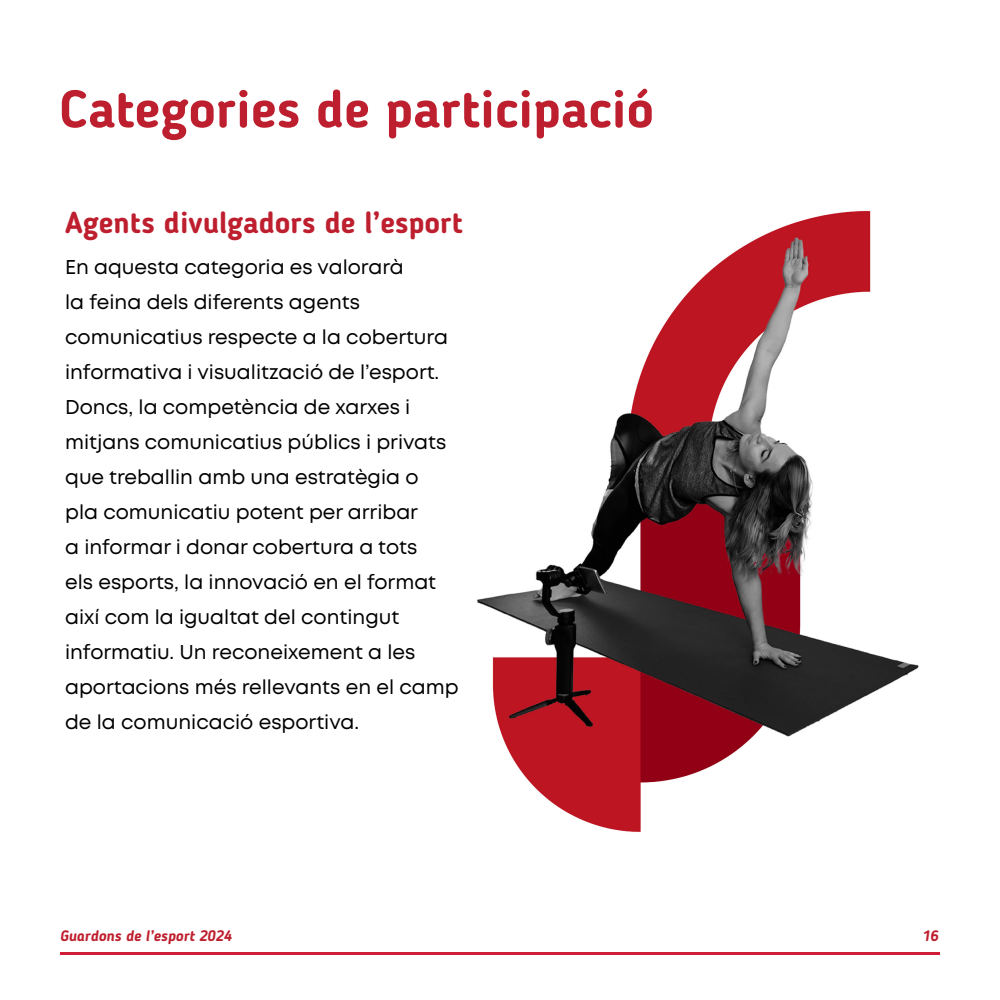
<style>
.page{position:relative;width:1000px;height:1000px;background:#fff}
.page>*{position:absolute;margin:0;border:0;box-sizing:border-box;transform-origin:0 0}
.t1{font:700 52.5px "Blogger Sans";color:#be1f2e}
.t2{font:700 30px "Blogger Sans";color:#be1f2e}
.t3{font:20px/35px "Mont";color:#000}
.t4{font:italic 700 15px "Blogger Sans";color:#be1f2e}
</style>
<div class="page">
<hr style="left:60px;top:952px;width:880px;height:3px;background:#d01e39">
<img style="left:477px;top:210px;width:442px;height:622px">
<p class="t1" style="left:60px;top:77px;width:596px">Categories de participació</p>
<p class="t2" style="left:65px;top:204px;width:399px">Agents divulgadors de l’esport</p>
<p class="t3" style="left:65px;top:250px;width:395px">En aquesta categoria es valorarà<br>la feina dels diferents agents comunicatius respecte a la cobertura informativa i visualització de l’esport.<br>Doncs, la competència de xarxes i mitjans comunicatius públics i privats que treballin amb una estratègia o<br>pla comunicatiu potent per arribar<br>a informar i donar cobertura a tots<br>els esports, la innovació en el format així com la igualtat del contingut informatiu. Un reconeixement a les aportacions més rellevants en el camp de la comunicació esportiva.</p>
<p class="t4" style="left:60px;top:927px;width:173px">Guardons de l’esport 2024</p>
<p class="t4" style="left:922px;top:927px;width:18px">16</p>
</div>
